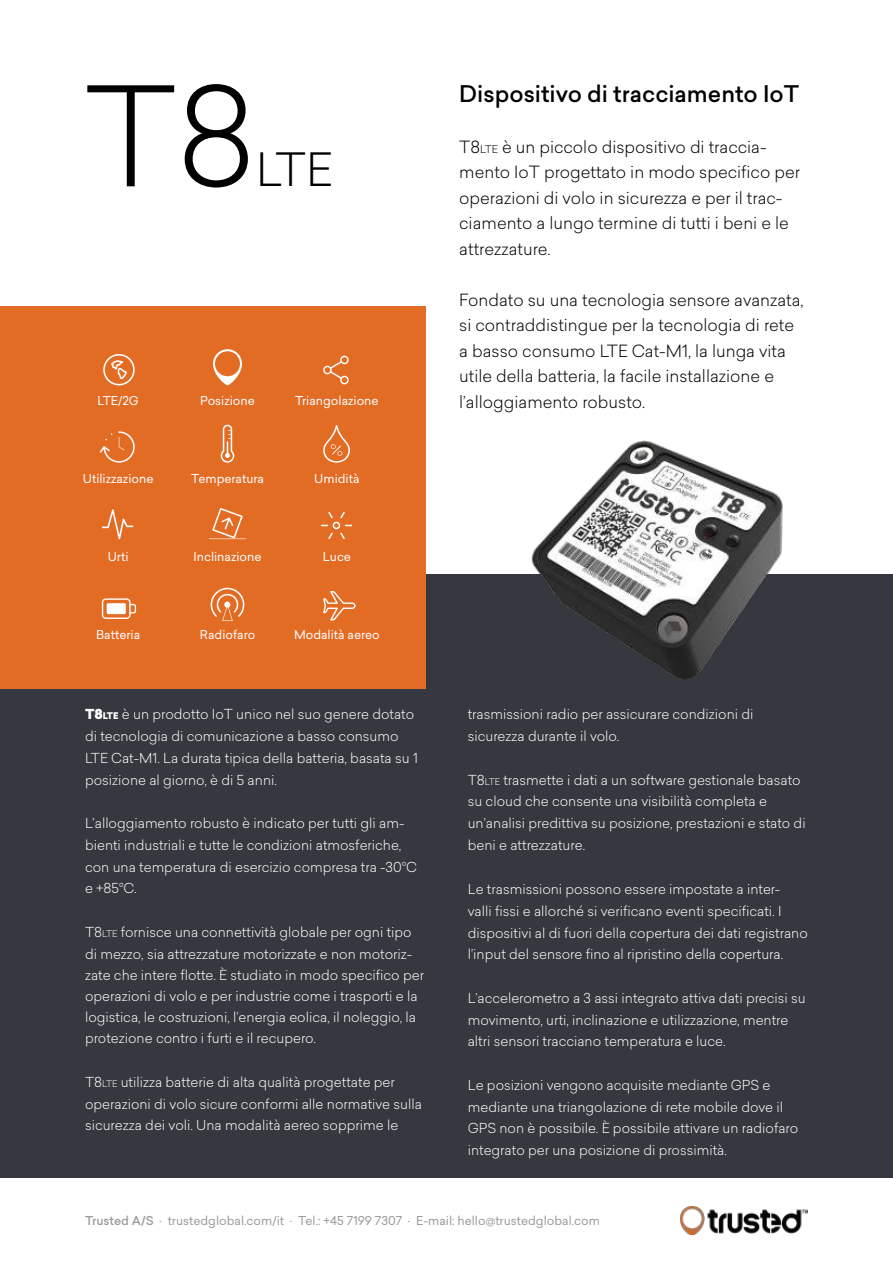
<style>
.page{position:relative;width:893px;height:1263px;background:#fff}
.page>*{position:absolute;margin:0;border:0;box-sizing:border-box;transform-origin:0 0}
.t1{font:300 135px "Sailec";color:#000}
.t2{font:300 45px "Sailec";color:#000}
.t3{font:500 22.5px "Sailec";color:#000}
.t4{font:300 16.5px/25.5px "Sailec";color:#000}
.t5{font:300 13.5px/21.8px "Sailec";color:#fff}
.t6{font:12px "Sailec";color:#fff}
.t7{font:12px "Sailec";color:#9c9c9e}
.s1{font-weight:900}
.s2{font-weight:900;font-size:9px}
.s3{font-size:9px}
.s4{font-size:10.5px}
.s5{font-weight:500}
</style>
<div class="page">
<div style="left:0;top:574px;width:893px;height:604px;background:#35383e"></div>
<img style="left:680px;top:1206px;width:128px;height:29px">
<img style="left:531px;top:440px;width:252px;height:240px">
<div style="left:0;top:306px;width:425px;height:383px;background:#e36c25"></div>
<svg style="left:102px;top:509px;width:31px;height:30px"></svg>
<svg style="left:323px;top:591px;width:33px;height:29px"></svg>
<svg style="left:102px;top:598px;width:34px;height:21px"></svg>
<svg style="left:211px;top:588px;width:33px;height:33px"></svg>
<svg style="left:323px;top:355px;width:26px;height:29px"></svg>
<svg style="left:103px;top:354px;width:32px;height:31px"></svg>
<svg style="left:213px;top:349px;width:29px;height:36px"></svg>
<svg style="left:100px;top:431px;width:35px;height:32px"></svg>
<svg style="left:221px;top:425px;width:13px;height:38px"></svg>
<svg style="left:323px;top:425px;width:27px;height:38px"></svg>
<svg style="left:321px;top:512px;width:31px;height:27px"></svg>
<svg style="left:209px;top:508px;width:37px;height:31px"></svg>
<h1 class="t1" style="left:85px;top:61px;width:173px">T8</h1>
<h2 class="t2" style="left:256px;top:144px;width:78px">LTE</h2>
<p class="t6" style="left:98px;top:396px;width:43px">LTE/2G</p>
<p class="t6" style="left:200px;top:396px;width:56px">Posizione</p>
<p class="t6" style="left:295px;top:396px;width:85px">Triangolazione</p>
<p class="t6" style="left:83px;top:474px;width:72px">Utilizzazione</p>
<p class="t6" style="left:191px;top:474px;width:75px">Temperatura</p>
<p class="t6" style="left:314px;top:474px;width:47px">Umidità</p>
<p class="t6" style="left:108px;top:552px;width:22px">Urti</p>
<p class="t6" style="left:194px;top:552px;width:70px">Inclinazione</p>
<p class="t6" style="left:323px;top:552px;width:30px">Luce</p>
<p class="t6" style="left:96px;top:630px;width:46px">Batteria</p>
<p class="t6" style="left:200px;top:630px;width:57px">Radiofaro</p>
<p class="t6" style="left:294px;top:630px;width:87px">Modalità aereo</p>
<p class="t5" style="left:85px;top:704px;width:334px"><span class="s1">T8</span><span class="s2">LTE</span> è un prodotto IoT unico nel suo genere dotato di tecnologia di comunicazione a basso consumo LTE Cat-M1. La durata tipica della batteria, basata su 1 posizione al giorno, è di 5 anni.</p>
<p class="t5" style="left:85px;top:813px;width:333px">L’alloggiamento robusto è indicato per tutti gli am&shy;bienti industriali e tutte le condizioni atmosferiche, con una temperatura di esercizio compresa tra -30°C e +85°C.</p>
<p class="t5" style="left:85px;top:922px;width:340px;line-height:21.3px">T8<span class="s3">LTE</span> fornisce una connettività globale per ogni tipo di mezzo, sia attrezzature motorizzate e non motoriz&shy;zate che intere flotte. È studiato in modo specifico per operazioni di volo e per industrie come i trasporti e la logistica, le costruzioni, l’energia eolica, il noleggio, la protezione contro i furti e il recupero.</p>
<p class="t5" style="left:85px;top:1071px;width:338px">T8<span class="s3">LTE</span> utilizza batterie di alta qualità progettate per operazioni di volo sicure conformi alle normative sulla sicurezza dei voli. Una modalità aereo sopprime le</p>
<h3 class="t3" style="left:459px;top:84px;width:342px">Dispositivo di tracciamento IoT</h3>
<p class="t4" style="left:459px;top:135px;width:342px">T8<span class="s4">LTE</span> è un piccolo dispositivo di traccia&shy;mento IoT progettato in modo specifico per operazioni di volo in sicurezza e per il trac&shy;ciamento a lungo termine di tutti i beni e le attrezzature.</p>
<p class="t4" style="left:459px;top:288px;width:346px">Fondato su una tecnologia sensore avanzata, si contraddistingue per la tecnologia di rete a basso consumo LTE Cat-M1, la lunga vita utile della batteria, la facile installazione e l’alloggiamento robusto.</p>
<p class="t5" style="left:468px;top:704px;width:287px">trasmissioni radio per assicurare condizioni di sicurezza durante il volo.</p>
<p class="t5" style="left:468px;top:769px;width:339px">T8<span class="s3">LTE</span> trasmette i dati a un software gestionale basato su cloud che consente una visibilità completa e un’analisi predittiva su posizione, prestazioni e stato di beni e attrezzature.</p>
<p class="t5" style="left:468px;top:879px;width:342px">Le trasmissioni possono essere impostate a inter-<br>valli fissi e allorché si verificano eventi specificati. I dispositivi al di fuori della copertura dei dati registrano l’input del sensore fino al ripristino della copertura.</p>
<p class="t5" style="left:468px;top:987px;width:340px">L’accelerometro a 3 assi integrato attiva dati precisi su movimento, urti, inclinazione e utilizzazione, mentre altri sensori tracciano temperatura e luce.</p>
<p class="t5" style="left:468px;top:1074px;width:332px">Le posizioni vengono acquisite mediante GPS e mediante una triangolazione di rete mobile dove il GPS non è possibile. È possibile attivare un radiofaro integrato per una posizione di prossimità.</p>
<p class="t7" style="left:85px;top:1215px;width:516px"><span class="s5">Trusted A/S</span> · trustedglobal.com/it · Tel.: +45 7199 7307 · E-mail: hello@trustedglobal.com</p>
</div>
